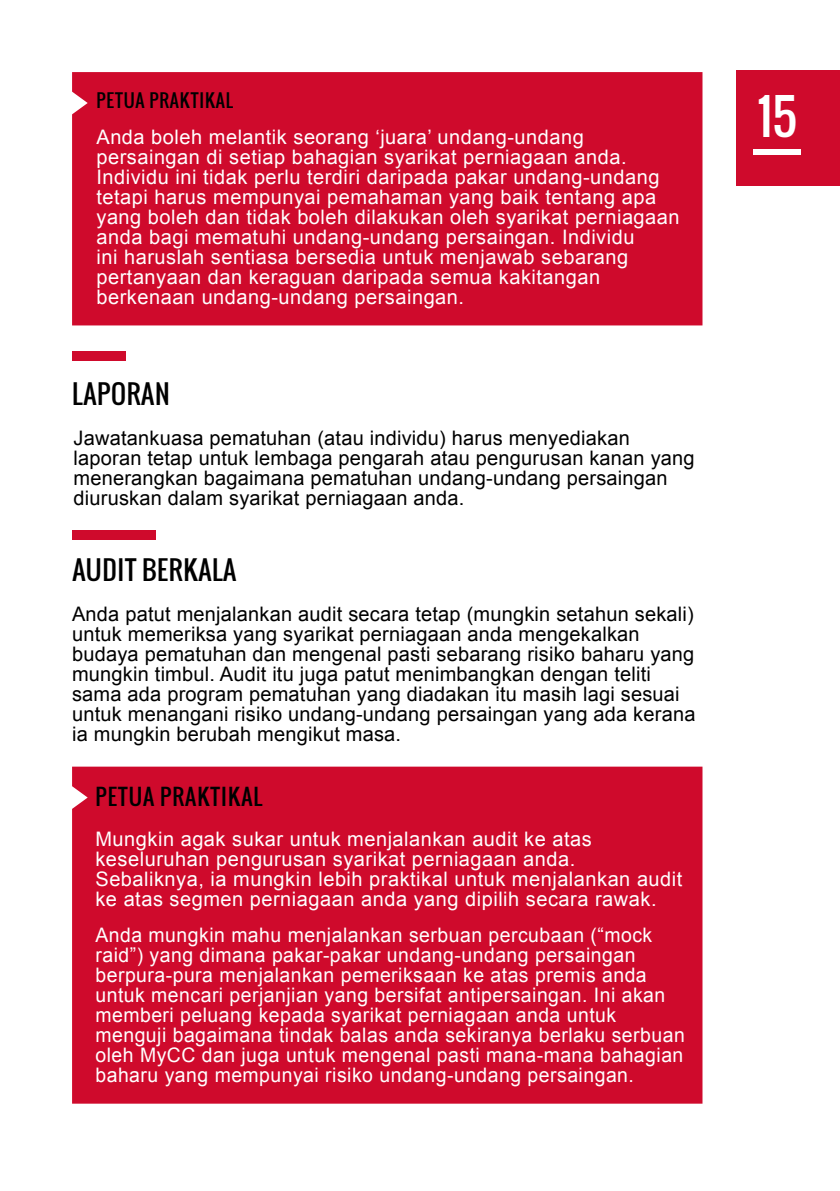
<style>
.page{position:relative;width:840px;height:1191px;background:#fff}
.page>*{position:absolute;margin:0;border:0;box-sizing:border-box;transform-origin:0 0}
.t1{font:48px "Oswald";color:#fff}
.t2{font:26px "Oswald";letter-spacing:.025em;color:#000}
.t3{font:22px "Oswald";letter-spacing:.05em;color:#000}
.t4{font:20px/20px "Arial";letter-spacing:.025em;color:#fff}
.t5{font:20px/20px "Arial";letter-spacing:.01em;color:#000}
.t6{font:18px "Oswald";letter-spacing:.05em;color:#000}
</style>
<div class="page">
<div style="left:735px;top:71px;width:104px;height:115px;background:#cf0a2c"></div>
<div style="left:753px;top:149px;width:47px;height:6px;background:#fff"></div>
<div style="left:72px;top:72px;width:630px;height:253px;background:#cf0a2c"></div>
<div style="left:72px;top:766px;width:630px;height:337px;background:#cf0a2c"></div>
<div style="left:72px;top:351px;width:53px;height:10px;background:#cf0a2c"></div>
<div style="left:72px;top:530px;width:83px;height:10px;background:#cf0a2c"></div>
<p class="t6" style="left:96px;top:86px;width:138px">PETUA PRAKTIKAL</p>
<p class="t4" style="left:96px;top:127px;width:584px">Anda boleh melantik seorang ‘juara’ undang-undang persaingan di setiap bahagian syarikat perniagaan anda.<br>Individu ini tidak perlu terdiri daripada pakar undang-undang tetapi harus mempunyai pemahaman yang baik tentang apa yang boleh dan tidak boleh dilakukan oleh syarikat perniagaan anda bagi mematuhi undang-undang persaingan. Individu<br>ini haruslah sentiasa bersedia untuk menjawab sebarang pertanyaan dan keraguan daripada semua kakitangan berkenaan undang-undang persaingan.</p>
<h2 class="t2" style="left:72px;top:374px;width:99px">LAPORAN</h2>
<p class="t5" style="left:73px;top:428px;width:622px">Jawatankuasa pematuhan (atau individu) harus menyediakan laporan tetap untuk lembaga pengarah atau pengurusan kanan yang menerangkan bagaimana pematuhan undang-undang persaingan diuruskan dalam syarikat perniagaan anda.</p>
<h2 class="t2" style="left:72px;top:550px;width:165px">AUDIT BERKALA</h2>
<p class="t5" style="left:72px;top:604px;width:624px">Anda patut menjalankan audit secara tetap (mungkin setahun sekali) untuk memeriksa yang syarikat perniagaan anda mengekalkan budaya pematuhan dan mengenal pasti sebarang risiko baharu yang mungkin timbul. Audit itu juga patut menimbangkan dengan teliti sama ada program pematuhan yang diadakan itu masih lagi sesuai untuk menangani risiko undang-undang persaingan yang ada kerana ia mungkin berubah mengikut masa.</p>
<p class="t3" style="left:95px;top:780px;width:168px">PETUA PRAKTIKAL</p>
<p class="t4" style="left:95px;top:829px;width:588px">Mungkin agak sukar untuk menjalankan audit ke atas keseluruhan pengurusan syarikat perniagaan anda.<br>Sebaliknya, ia mungkin lebih praktikal untuk menjalankan audit ke atas segmen perniagaan anda yang dipilih secara rawak.</p>
<p class="t4" style="left:95px;top:925px;width:590px">Anda mungkin mahu menjalankan serbuan percubaan (“mock raid”) yang dimana pakar-pakar undang-undang persaingan berpura-pura menjalankan pemeriksaan ke atas premis anda untuk mencari perjanjian yang bersifat antipersaingan. Ini akan memberi peluang kepada syarikat perniagaan anda untuk menguji bagaimana tindak balas anda sekiranya berlaku serbuan oleh MyCC dan juga untuk mengenal pasti mana-mana bahagian baharu yang mempunyai risiko undang-undang persaingan.</p>
<h1 class="t1" style="left:757px;top:80px;width:41px">15</h1>
</div>
